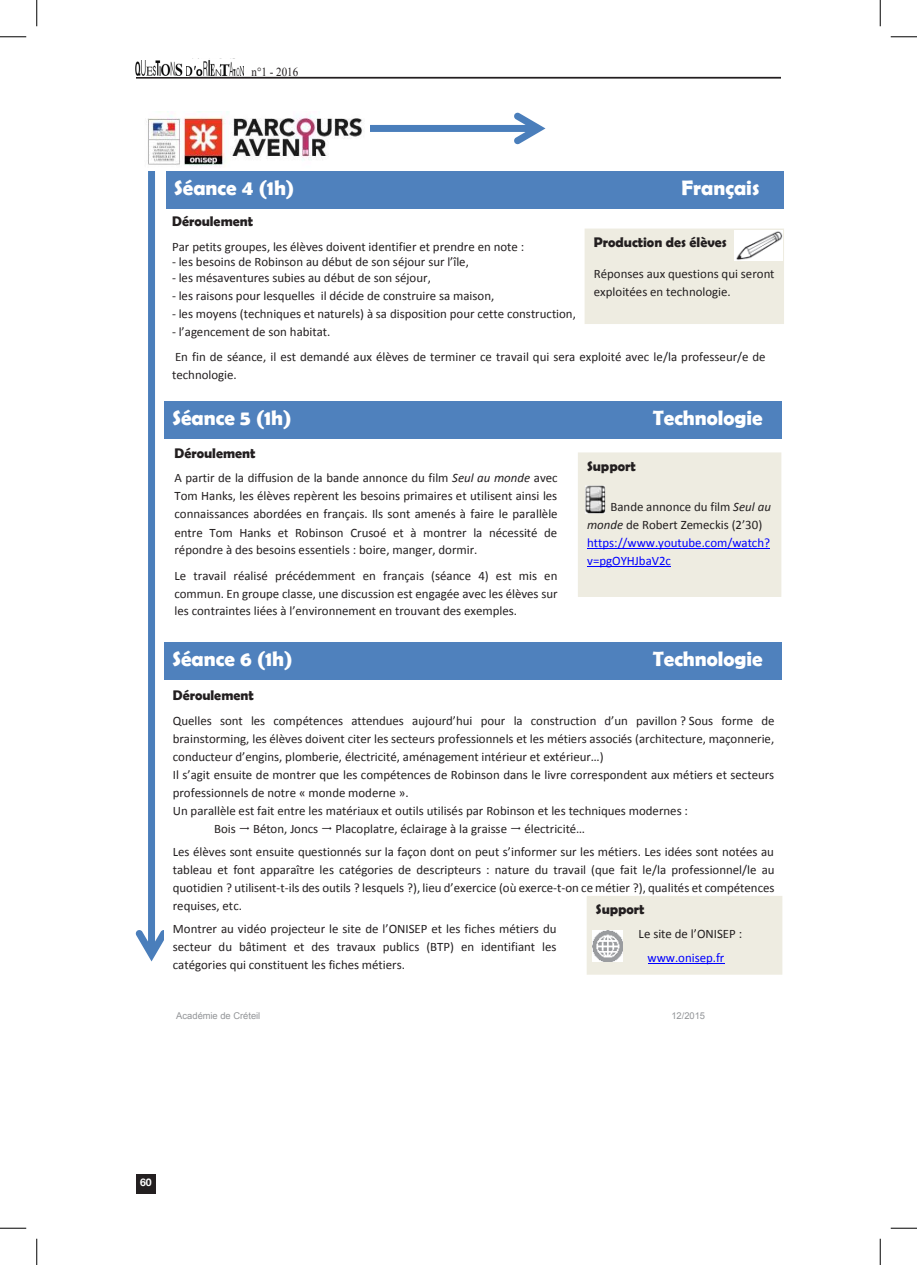
<style>
.page{position:relative;width:917px;height:1265px;background:#fff}
.page>*{position:absolute;margin:0;border:0;box-sizing:border-box;transform-origin:0 0}
.t1{font:700 21px "Berlin Sans FB Demi";color:#fff}
.t2{font:700 14px "Berlin Sans FB Demi";color:#231f20}
.t3{font:12.95px/18px "Calibri";color:#231f20;text-align:justify}
.t4{font:12.95px/18px "Calibri";color:#00f}
.t5{font:12.25px "Times New Roman";color:#231f20;scale:.9 1}
.t6{font:700 10.5px "Helvetica Neue";color:#fff}
.t7{font:9.45px "Arial";letter-spacing:-.005em;color:#939598}
.s1{font-style:italic}
.s2{color:#231f20}
.s3{font-style:italic;color:#231f20}
</style>
<div class="page">
<hr style="left:136px;top:77px;width:645px;height:2px;background:#231f20">
<div style="left:136px;top:1173px;width:20px;height:20px;background:#231f20"></div>
<img style="left:135px;top:60px;width:53px;height:16px">
<img style="left:186px;top:60px;width:57px;height:15px">
<div style="left:166px;top:171px;width:618px;height:38px;background:#4f81bd"></div>
<div style="left:585px;top:229px;width:198px;height:94px;background:#eeece1"></div>
<div style="left:585px;top:229px;width:199px;height:95px;border:1px solid #eeece1"></div>
<div style="left:164px;top:401px;width:618px;height:38px;background:#4f81bd"></div>
<div style="left:587px;top:896px;width:195px;height:77px;background:#eeece1"></div>
<div style="left:587px;top:895px;width:195px;height:79px;border:1px solid #eeece1"></div>
<hr style="left:647px;top:962px;width:77px;height:1px;background:#00f">
<img style="left:592px;top:930px;width:31px;height:30px">
<div style="left:578px;top:453px;width:203px;height:143px;background:#eeece1"></div>
<div style="left:578px;top:452px;width:203px;height:144px;border:1px solid #eeece1"></div>
<img style="left:579px;top:457px;width:201px;height:134px">
<hr style="left:587px;top:548px;width:183px;height:1px;background:#00f">
<hr style="left:587px;top:566px;width:84px;height:1px;background:#00f">
<img style="left:585px;top:485px;width:20px;height:28px">
<div style="left:164px;top:641px;width:618px;height:38px;background:#4f81bd"></div>
<img style="left:735px;top:231px;width:48px;height:29px">
<svg style="left:0;top:36px;width:26px;height:1px"></svg>
<svg style="left:891px;top:36px;width:26px;height:1px"></svg>
<svg style="left:0;top:1227px;width:26px;height:1px"></svg>
<svg style="left:891px;top:1227px;width:26px;height:1px"></svg>
<svg style="left:36px;top:0;width:1px;height:26px"></svg>
<svg style="left:36px;top:1238px;width:1px;height:26px"></svg>
<svg style="left:880px;top:0;width:1px;height:26px"></svg>
<svg style="left:880px;top:1238px;width:1px;height:26px"></svg>
<svg style="left:135px;top:112px;width:410px;height:849px"></svg>
<p class="t5" style="left:252px;top:63px;width:53px">n°1 - 2016</p>
<h1 class="t1" style="left:174px;top:176px;width:122px">Séance 4 (1h)</h1>
<h1 class="t1" style="left:681px;top:176px;width:80px">Français</h1>
<p class="t2" style="left:594px;top:233px;width:135px">Production des élèves</p>
<p class="t3" style="left:594px;top:264px;width:182px">Réponses aux questions qui seront exploitées en technologie.</p>
<p class="t2" style="left:172px;top:213px;width:82px">Déroulement</p>
<p class="t3" style="left:172px;top:237px;width:354px">Par petits groupes, les élèves doivent identifier et prendre en note :</p>
<p class="t3" style="left:172px;top:253px;width:298px">- les besoins de Robinson au début de son séjour sur l’île,</p>
<p class="t3" style="left:172px;top:268px;width:260px">- les mésaventures subies au début de son séjour,</p>
<p class="t3" style="left:172px;top:286px;width:324px">- les raisons pour lesquelles il décide de construire sa maison,</p>
<p class="t3" style="left:172px;top:304px;width:405px">- les moyens (techniques et naturels) à sa disposition pour cette construction,</p>
<p class="t3" style="left:172px;top:319px;width:595px;line-height:24.8px">- l’agencement de son habitat.<br>En fin de séance, il est demandé aux élèves de terminer ce travail qui sera exploité avec le/la professeur/e de</p>
<p class="t3" style="left:172px;top:365px;width:66px">technologie.</p>
<h1 class="t1" style="left:172px;top:405px;width:121px">Séance 5 (1h)</h1>
<h1 class="t1" style="left:653px;top:405px;width:111px">Technologie</h1>
<p class="t2" style="left:174px;top:445px;width:82px">Déroulement</p>
<p class="t3" style="left:174px;top:468px;width:385px">A partir de la diffusion de la bande annonce du film <span class="s1">Seul au monde</span> avec Tom Hanks, les élèves repèrent les besoins primaires et utilisent ainsi les connaissances abordées en français. Ils sont amenés à faire le parallèle entre Tom Hanks et Robinson Crusoé et à montrer la nécessité de répondre à des besoins essentiels : boire, manger, dormir.</p>
<p class="t3" style="left:174px;top:565px;width:385px">Le travail réalisé précédemment en français (séance 4) est mis en commun. En groupe classe, une discussion est engagée avec les élèves sur les contraintes liées à l’environnement en trouvant des exemples.</p>
<p class="t2" style="left:587px;top:457px;width:50px">Support</p>
<p class="t4" style="left:587px;top:497px;width:185px;text-indent:23px"><span class="s2">Bande annonce du film</span> <span class="s3">Seul au monde</span> <span class="s2">de Robert Zemeckis (2’30) </span>https://www.youtube.com/watch? v=pgOYHJbaV2c</p>
<h1 class="t1" style="left:172px;top:646px;width:122px">Séance 6 (1h)</h1>
<h1 class="t1" style="left:653px;top:646px;width:111px">Technologie</h1>
<p class="t2" style="left:173px;top:687px;width:82px">Déroulement</p>
<p class="t3" style="left:173px;top:711px;width:603px">Quelles sont les compétences attendues aujourd’hui pour la construction d’un pavillon ? Sous forme de</p>
<p class="t3" style="left:173px;top:729px;width:603px">brainstorming, les élèves doivent citer les secteurs professionnels et les métiers associés (architecture, maçonnerie,</p>
<p class="t3" style="left:173px;top:747px;width:432px">conducteur d’engins, plomberie, électricité, aménagement intérieur et extérieur…)</p>
<p class="t3" style="left:173px;top:765px;width:603px">Il s’agit ensuite de montrer que les compétences de Robinson dans le livre correspondent aux métiers et secteurs</p>
<p class="t3" style="left:173px;top:783px;width:237px">professionnels de notre « monde moderne ».</p>
<p class="t3" style="left:173px;top:801px;width:517px">Un parallèle est fait entre les matériaux et outils utilisés par Robinson et les techniques modernes :</p>
<p class="t3" style="left:214px;top:819px;width:23px">Bois</p>
<p class="t3" style="left:253px;top:819px;width:67px">Béton, Joncs</p>
<p class="t3" style="left:335px;top:819px;width:173px">Placoplatre, éclairage à la graisse</p>
<p class="t3" style="left:173px;top:816px;width:603px;line-height:22.9px;text-indent:352px">électricité…<br>Les élèves sont ensuite questionnés sur la façon dont on peut s’informer sur les métiers. Les idées sont notées au</p>
<p class="t3" style="left:173px;top:860px;width:603px">tableau et font apparaître les catégories de descripteurs : nature du travail (que fait le/la professionnel/le au quotidien ? utilisent-t-ils des outils ? lesquels ?), lieu d’exercice (où exerce-t-on ce métier ?), qualités et compétences requises, etc.</p>
<p class="t2" style="left:596px;top:900px;width:50px">Support</p>
<p class="t3" style="left:638px;top:924px;width:105px">Le site de l’ONISEP :</p>
<p class="t4" style="left:647px;top:947px;width:78px">www.onisep.fr</p>
<p class="t3" style="left:173px;top:919px;width:385px">Montrer au vidéo projecteur le site de l’ONISEP et les fiches métiers du secteur du bâtiment et des travaux publics (BTP) en identifiant les catégories qui constituent les fiches métiers.</p>
<p class="t7" style="left:176px;top:1009px;width:85px">Académie de Créteil</p>
<p class="t7" style="left:671px;top:1009px;width:35px">12/2015</p>
<p class="t6" style="left:140px;top:1173px;width:13px">60</p>
</div>
